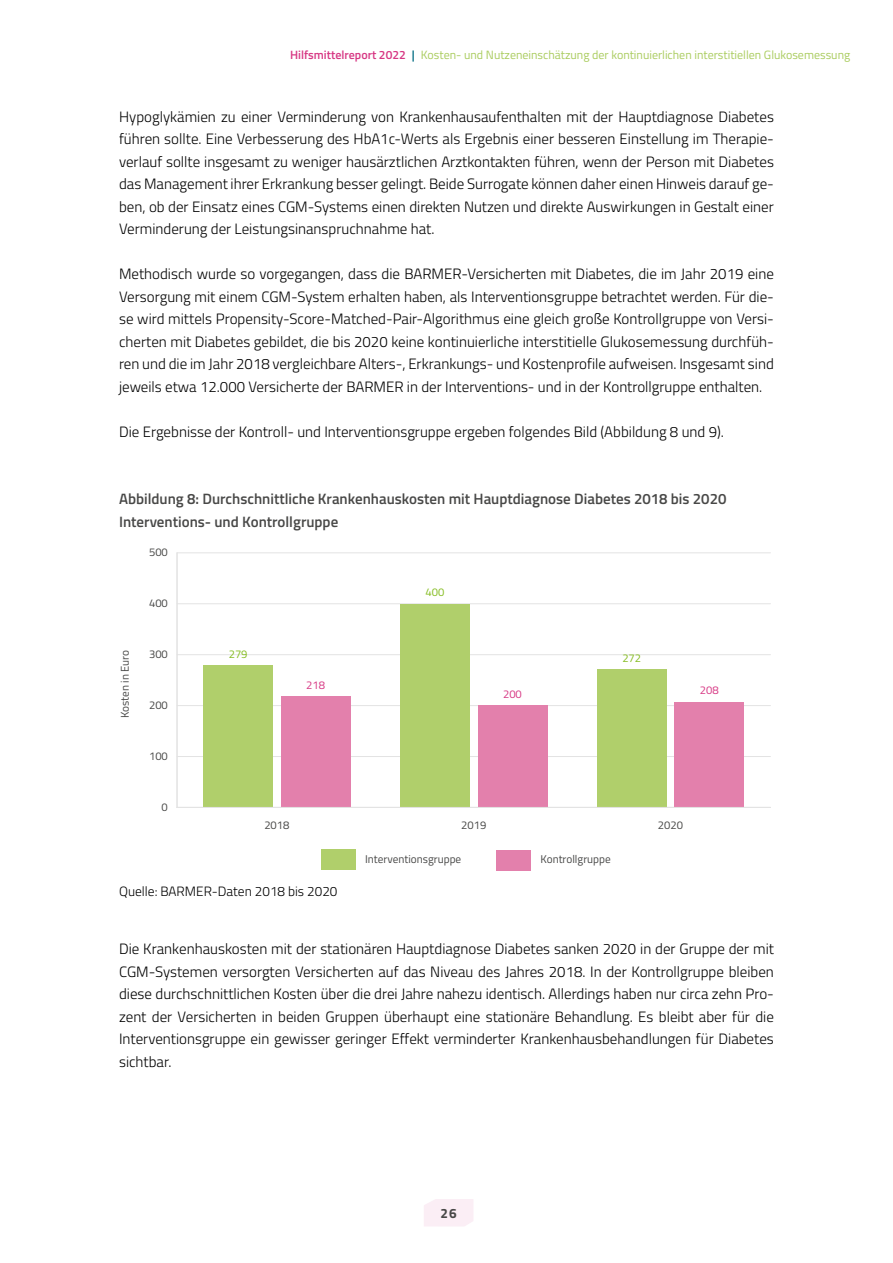
<style>
.page{position:relative;width:893px;height:1263px;background:#fff}
.page>*{position:absolute;margin:0;border:0;box-sizing:border-box;transform-origin:0 0}
.B-Inhalt_B-03_2-P-FT_mA{font:300 15px/22.5px "Titillium";color:#000;text-align:justify}
.t1{font:600 15px/22.5px "Titillium";color:#484847}
.t2{font:300 13.5px "Titillium";color:#000}
.t3{font:700 13.5px "Titillium";color:#484847}
.t4{font:12px "Titillium";color:#aacc5f}
.t5{font:11.25px "Titillium";color:#484847}
.t6{font:11.25px "Titillium";color:#85bc21}
.t7{font:11.25px "Titillium";color:#d73884}
.s1{font-weight:600;color:#d73884}
.s2{font-weight:600;color:#006c82}
</style>
<div class="page">
<svg style="left:424px;top:1199px;width:49px;height:27px"></svg>
<div style="left:496px;top:850px;width:35px;height:20px;background:#e380ac"></div>
<div style="left:321px;top:849px;width:34px;height:21px;background:#b0cf6b"></div>
<hr style="left:177px;top:756px;width:593px;height:1px;background:#e3e3e3">
<hr style="left:177px;top:705px;width:593px;height:1px;background:#e3e3e3">
<hr style="left:177px;top:654px;width:593px;height:1px;background:#e3e3e3">
<hr style="left:177px;top:603px;width:593px;height:1px;background:#e3e3e3">
<hr style="left:177px;top:552px;width:593px;height:1px;background:#e3e3e3">
<div style="left:281px;top:696px;width:70px;height:111px;background:#e380ac"></div>
<div style="left:478px;top:705px;width:69px;height:102px;background:#e380ac"></div>
<div style="left:674px;top:702px;width:70px;height:105px;background:#e380ac"></div>
<div style="left:203px;top:665px;width:70px;height:142px;background:#b0cf6b"></div>
<div style="left:400px;top:604px;width:70px;height:203px;background:#b0cf6b"></div>
<div style="left:597px;top:669px;width:70px;height:138px;background:#b0cf6b"></div>
<hr style="left:177px;top:553px;width:1px;height:254px;background:#e3e3e3">
<hr style="left:177px;top:807px;width:593px;height:1px;background:#e3e3e3">
<p class="t4" style="left:290px;top:46px;width:562px"><span class="s1">Hilfsmittelreport 2022</span> <span class="s2">|</span> Kosten- und Nutzeneinschätzung der kontinuierlichen interstitiellen Glukosemessung</p>
<p class="B-Inhalt_B-03_2-P-FT_mA" style="left:119px;top:104px;width:656px">Hypoglykämien zu einer Verminderung von Krankenhausaufenthalten mit der Hauptdiagnose Diabetes führen sollte. Eine Verbesserung des HbA1c-Werts als Ergebnis einer besseren Einstellung im Therapie&shy;verlauf sollte insgesamt zu weniger hausärztlichen Arztkontakten führen, wenn der Person mit Diabetes das Management ihrer Erkrankung besser gelingt. Beide Surrogate können daher einen Hinweis darauf ge&shy;ben, ob der Einsatz eines CGM-Systems einen direkten Nutzen und direkte Auswirkungen in Gestalt einer Verminderung der Leistungsinanspruchnahme hat.</p>
<p class="B-Inhalt_B-03_2-P-FT_mA" style="left:119px;top:262px;width:656px">Methodisch wurde so vorgegangen, dass die BARMER-Versicherten mit Diabetes, die im Jahr 2019 eine Versorgung mit einem CGM-System erhalten haben, als Interventionsgruppe betrachtet werden. Für die&shy;se wird mittels Propensity-Score-Matched-Pair-Algorithmus eine gleich große Kontrollgruppe von Versi&shy;cherten mit Diabetes gebildet, die bis 2020 keine kontinuierliche interstitielle Glukosemessung durchfüh&shy;ren und die im Jahr 2018 vergleichbare Alters-, Erkrankungs- und Kostenprofile aufweisen. Insgesamt sind jeweils etwa 12.000 Versicherte der BARMER in der Interventions- und in der Kontrollgruppe enthalten.</p>
<p class="B-Inhalt_B-03_2-P-FT_mA" style="left:119px;top:419px;width:606px">Die Ergebnisse der Kontroll- und Interventionsgruppe ergeben folgendes Bild (Abbildung 8 und 9).</p>
<p class="t1" style="left:119px;top:487px;width:609px">Abbildung 8: Durchschnittliche Krankenhauskosten mit Hauptdiagnose Diabetes 2018 bis 2020<br>Interventions- und Kontrollgruppe</p>
<p class="t5" style="left:116px;top:718px;width:70px;rotate:-90deg">Kosten in Euro</p>
<p class="t5" style="left:149px;top:544px;width:20px">500</p>
<p class="t5" style="left:149px;top:595px;width:20px">400</p>
<p class="t5" style="left:149px;top:646px;width:20px">300</p>
<p class="t5" style="left:149px;top:697px;width:20px">200</p>
<p class="t5" style="left:149px;top:748px;width:20px">100</p>
<p class="t5" style="left:162px;top:799px;width:8px">0</p>
<p class="t6" style="left:229px;top:646px;width:20px">279</p>
<p class="t7" style="left:306px;top:677px;width:20px">218</p>
<p class="t6" style="left:425px;top:584px;width:20px">400</p>
<p class="t7" style="left:503px;top:686px;width:20px">200</p>
<p class="t6" style="left:622px;top:649px;width:20px">272</p>
<p class="t5" style="left:264px;top:817px;width:27px">2018</p>
<p class="t5" style="left:461px;top:817px;width:27px">2019</p>
<p class="t5" style="left:658px;top:817px;width:27px">2020</p>
<p class="t5" style="left:365px;top:850px;width:98px">Interventionsgruppe</p>
<p class="t5" style="left:540px;top:851px;width:72px">Kontrollgruppe</p>
<p class="t2" style="left:119px;top:881px;width:220px">Quelle: BARMER-Daten 2018 bis 2020</p>
<p class="t7" style="left:700px;top:682px;width:20px">208</p>
<p class="B-Inhalt_B-03_2-P-FT_mA" style="left:119px;top:937px;width:656px">Die Krankenhauskosten mit der stationären Hauptdiagnose Diabetes sanken 2020 in der Gruppe der mit CGM-Systemen versorgten Versicherten auf das Niveau des Jahres 2018. In der Kontrollgruppe bleiben diese durchschnittlichen Kosten über die drei Jahre nahezu identisch. Allerdings haben nur circa zehn Pro&shy;zent der Versicherten in beiden Gruppen überhaupt eine stationäre Behandlung. Es bleibt aber für die Interventionsgruppe ein gewisser geringer Effekt verminderter Krankenhausbehandlungen für Diabetes sichtbar.</p>
<p class="t3" style="left:441px;top:1203px;width:18px">26</p>
</div>
